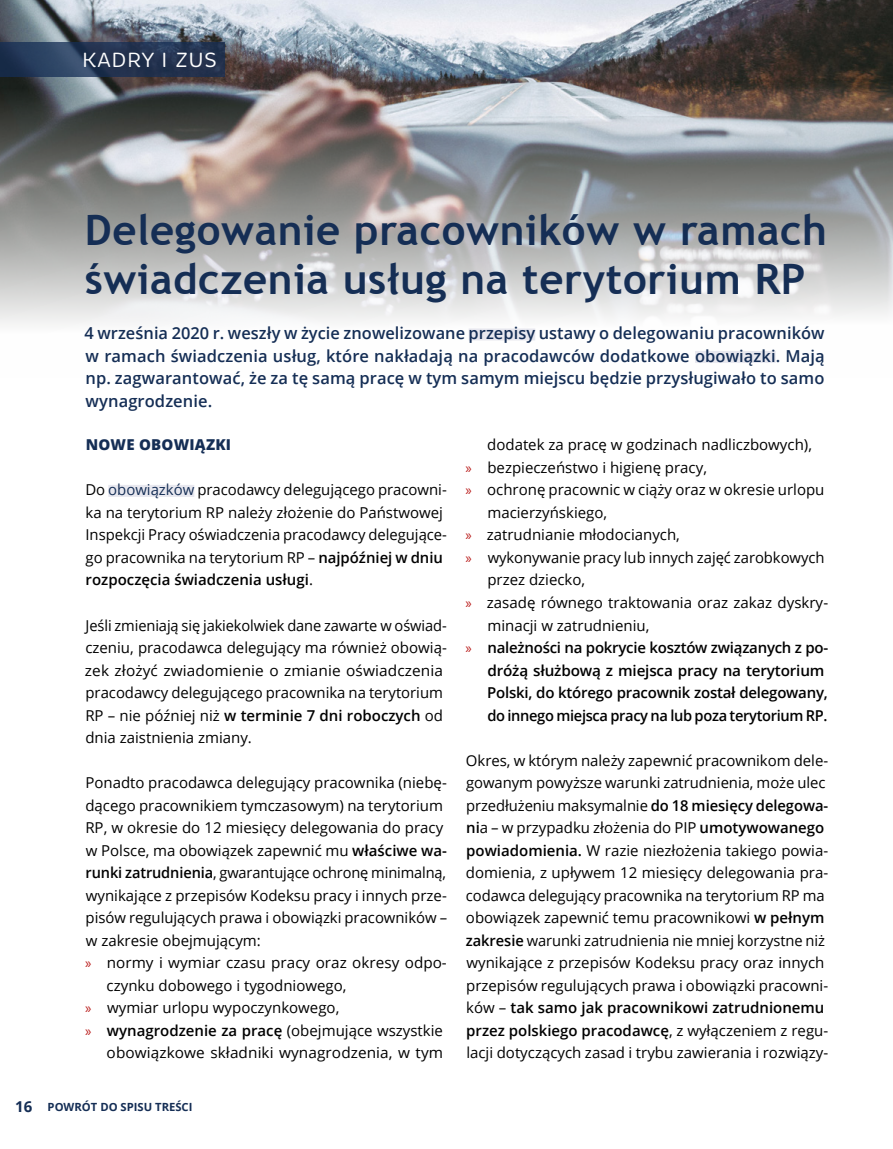
<style>
.page{position:relative;width:893px;height:1149px;background:#fff}
.page>*{position:absolute;margin:0;border:0;box-sizing:border-box;transform-origin:0 0}
.t1{font:700 42px/48px "Trebuchet MS";letter-spacing:.015em;color:#152e55}
.t2{font:21px "Brevia";letter-spacing:.025em;color:#fff}
.t3{font:600 16.5px/22.5px "Open Sans";letter-spacing:.005em;color:#152e55;text-align:justify}
.t4{font:15px/22.5px "Open Sans";color:#000}
.t5{font:600 15px "Open Sans";letter-spacing:-.015em;color:#000}
.t6{font:800 15px "Open Sans";letter-spacing:.015em;color:#152e55}
.t7{font:700 11.25px "Open Sans";color:#152e55}
.s1{color:#152e55}
.s2{font-weight:600}
.s3{font-family:"Myriad Pro";color:#b91a19}
.s4{font-family:"Myriad Pro";font-weight:400;color:#b91a19}
.s5{font-weight:400}
.s6{font-size:15px}
</style>
<div class="page">
<img style="left:0;top:0;width:893px;height:341px">
<svg style="left:0;top:42px;width:225px;height:34px;fill:#24334f"></svg>
<div style="left:469px;top:328px;width:66px;height:12px;background:#e8e8ef"></div>
<div style="left:695px;top:351px;width:81px;height:12px;background:#e8e8ef"></div>
<div style="left:108px;top:485px;width:86px;height:12px;background:#e8e8ef"></div>
<h2 class="t2" style="left:82px;top:47px;width:136px">KADRY I ZUS</h2>
<h1 class="t1" style="left:85px;top:206px;width:744px">Delegowanie pracowników w ramach świadczenia usług na terytorium RP</h1>
<p class="t3" style="left:85px;top:321px;width:742px">4 września 2020 r. weszły w życie znowelizowane przepisy ustawy o delegowaniu pracowników w ramach świadczenia usług, które nakładają na pracodawców dodatkowe obowiązki. Mają np. zagwarantować, że za tę samą pracę w tym samym miejscu będzie przysługiwało to samo wynagrodzenie.</p>
<p class="t6" style="left:86px;top:433px;width:147px">NOWE OBOWIĄZKI</p>
<p class="t4" style="left:85px;top:478px;width:363px">Do <span class="s1">obowiązków</span> pracodawcy delegującego pracowni&shy;ka na terytorium RP należy złożenie do Państwowej Inspekcji Pracy oświadczenia pracodawcy delegujące&shy;go pracownika na terytorium RP – <span class="s2">najpóźniej w dniu rozpoczęcia świadczenia usługi</span>.</p>
<p class="t4" style="left:85px;top:613px;width:363px">Jeśli zmieniają się jakiekolwiek dane zawarte w oświad&shy;czeniu, pracodawca delegujący ma również obowią&shy;zek złożyć zwiadomienie o zmianie oświadczenia pracodawcy delegującego pracownika na terytorium RP – nie później niż <span class="s2">w terminie 7 dni roboczych</span> od dnia zaistnienia zmiany.</p>
<p class="t4" style="left:85px;top:770px;width:363px">Ponadto pracodawca delegujący pracownika (niebę-</p>
<p class="t4" style="left:85px;top:793px;width:359px">dącego pracownikiem tymczasowym) na terytorium</p>
<p class="t4" style="left:85px;top:815px;width:359px">RP, w okresie do 12 miesięcy delegowania do pracy</p>
<p class="t4" style="left:86px;top:838px;width:362px">w Polsce, ma obowiązek zapewnić mu <span class="s2">właściwe wa-</span></p>
<p class="t4" style="left:86px;top:860px;width:362px"><span class="s2">runki zatrudnienia</span>, gwarantujące ochronę minimalną,</p>
<p class="t4" style="left:86px;top:883px;width:362px">wynikające z przepisów Kodeksu pracy i innych prze-</p>
<p class="t4" style="left:86px;top:905px;width:363px">pisów regulujących prawa i obowiązki pracowników –</p>
<p class="t4" style="left:86px;top:928px;width:176px">w zakresie obejmującym:</p>
<p class="t4" style="left:85px;top:950px;width:363px"><span class="s3">»</span> normy i wymiar czasu pracy oraz okresy odpo-</p>
<p class="t4" style="left:107px;top:973px;width:241px">czynku dobowego i tygodniowego,</p>
<p class="t4" style="left:85px;top:995px;width:256px"><span class="s3">»</span> wymiar urlopu wypoczynkowego,</p>
<p class="t5" style="left:85px;top:1019px;width:359px"><span class="s4">»</span> wynagrodzenie za pracę <span class="s5">(obejmujące wszystkie</span></p>
<p class="t4" style="left:107px;top:1040px;width:338px">obowiązkowe składniki wynagrodzenia, w tym</p>
<p class="t4" style="left:487px;top:433px;width:326px">dodatek za pracę w godzinach nadliczbowych),</p>
<p class="t4" style="left:466px;top:455px;width:243px"><span class="s3">»</span> bezpieczeństwo i higienę pracy,</p>
<p class="t4" style="left:466px;top:478px;width:360px"><span class="s3">»</span> ochronę pracownic w ciąży oraz w okresie urlopu</p>
<p class="t4" style="left:487px;top:500px;width:121px">macierzyńskiego,</p>
<p class="t4" style="left:466px;top:523px;width:216px"><span class="s3">»</span> zatrudnianie młodocianych,</p>
<p class="t4" style="left:466px;top:545px;width:360px"><span class="s3">»</span> wykonywanie pracy lub innych zajęć zarobkowych</p>
<p class="t4" style="left:487px;top:568px;width:99px">przez dziecko,</p>
<p class="t4" style="left:466px;top:590px;width:364px"><span class="s3">»</span> zasadę równego traktowania oraz zakaz dyskry-</p>
<p class="t4" style="left:487px;top:613px;width:163px">minacji w zatrudnieniu,</p>
<p class="t5" style="left:466px;top:637px;width:364px"><span class="s4">»</span> należności na pokrycie kosztów związanych z po-</p>
<p class="t5" style="left:487px;top:659px;width:339px">dróżą służbową z miejsca pracy na terytorium</p>
<p class="t5" style="left:487px;top:682px;width:342px">Polski, do którego pracownik został delegowany,</p>
<p class="t5" style="left:487px;top:704px;width:342px">do innego miejsca pracy na lub poza terytorium RP.</p>
<p class="t4" style="left:466px;top:748px;width:364px">Okres, w którym należy zapewnić pracownikom dele&shy;gowanym powyższe warunki zatrudnienia, może ulec przedłużeniu maksymalnie <span class="s2">do 18 miesięcy delegowa&shy;ni</span>a – w przypadku złożenia do PIP <span class="s2">umotywowanego powiadomienia.</span> W razie niezłożenia takiego powia&shy;domienia, z upływem 12 miesięcy delegowania pra&shy;codawca delegujący pracownika na terytorium RP ma obowiązek zapewnić temu pracownikowi <span class="s2">w pełnym zakresie</span> warunki zatrudnienia nie mniej korzystne niż wynikające z przepisów Kodeksu pracy oraz innych przepisów regulujących prawa i obowiązki pracowni&shy;ków – <span class="s2">tak samo jak pracownikowi zatrudnionemu przez polskiego pracodawcę</span>, z wyłączeniem z regu&shy;lacji dotyczących zasad i trybu zawierania i rozwiązy-</p>
<p class="t7" style="left:15px;top:1098px;width:179px"><span class="s6">16</span> POWRÓT DO SPISU TREŚCI</p>
</div>
